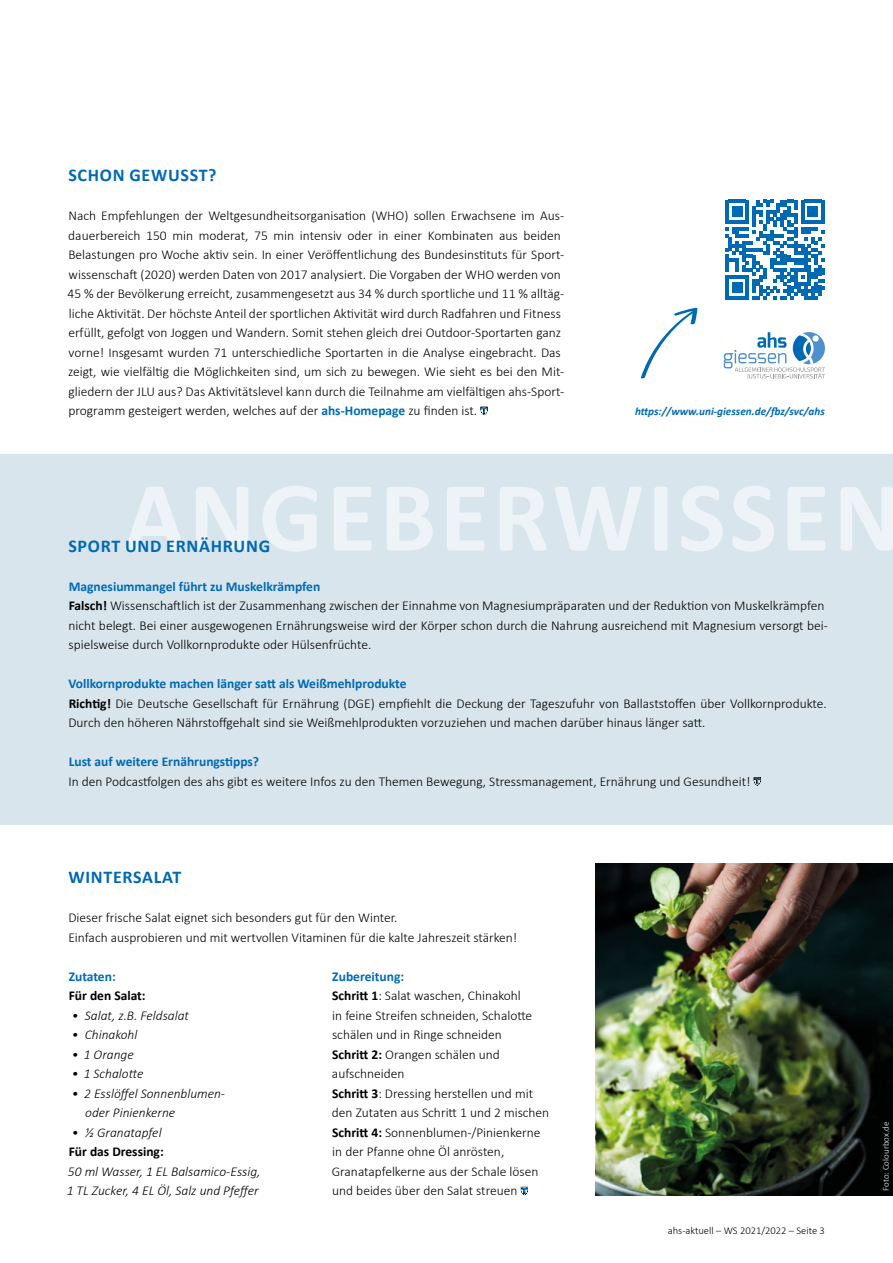
<style>
.page{position:relative;width:893px;height:1263px;background:#fff}
.page>*{position:absolute;margin:0;border:0;box-sizing:border-box;transform-origin:0 0}
.t1{font:700 18px "Calibri";letter-spacing:.04em;color:#0069b4}
.t2{font:300 13.5px/19.5px "Calibri";color:#000}
.t3{font:italic 300 13.5px/19.5px "Calibri";color:#000}
.t4{font:700 13.5px "Calibri";color:#0069b4}
.t5{font:700 13.5px "Calibri";color:#000}
.t6{font:italic 700 11.25px "Calibri";color:#0069b4}
.t7{font:300 10.5px "Calibri";color:#000}
.t8{font:300 9px "Calibri";color:#fff}
.s1{font-weight:700;color:#0069b4}
.s2{font-weight:700}
</style>
<div class="page">
<div style="left:0;top:454px;width:893px;height:371px;background:#d9e5ec"></div>
<svg style="left:480px;top:407px;width:8px;height:8px"></svg>
<svg style="left:725px;top:200px;width:100px;height:100px"></svg>
<svg style="left:640px;top:308px;width:57px;height:71px"></svg>
<svg style="left:754px;top:777px;width:7px;height:9px"></svg>
<svg style="left:126px;top:486px;width:767px;height:66px"></svg>
<img style="left:595px;top:864px;width:298px;height:331px">
<svg style="left:521px;top:1187px;width:7px;height:8px"></svg>
<svg style="left:724px;top:332px;width:101px;height:46px"></svg>
<h1 class="t1" style="left:68px;top:162px;width:149px">SCHON GEWUSST?</h1>
<p class="t2" style="left:68px;top:206px;width:498px">Nach Empfehlungen der Weltgesundheitsorganisation (WHO) sollen Erwachsene im Aus&shy;dauerbereich 150 min moderat, 75 min intensiv oder in einer Kombinaten aus beiden Belastungen pro Woche aktiv sein. In einer Veröffentlichung des Bundesinstituts für Sport&shy;wissenschaft (2020) werden Daten von 2017 analysiert. Die Vorgaben der WHO werden von 45 % der Bevölkerung erreicht, zusammengesetzt aus 34 % durch sportliche und 11 % alltäg&shy;liche Aktivität. Der höchste Anteil der sportlichen Aktivität wird durch Radfahren und Fitness erfüllt, gefolgt von Joggen und Wandern. Somit stehen gleich drei Outdoor-Sportarten ganz vorne! Insgesamt wurden 71 unterschiedliche Sportarten in die Analyse eingebracht. Das zeigt, wie vielfältig die Möglichkeiten sind, um sich zu bewegen. Wie sieht es bei den Mit&shy;gliedern der JLU aus? Das Aktivitätslevel kann durch die Teilnahme am vielfältigen ahs-Sport&shy;programm gesteigert werden, welches auf der <span class="s1">ahs-Homepage</span> zu finden ist.</p>
<h1 class="t1" style="left:68px;top:533px;width:203px">SPORT UND ERNÄHRUNG</h1>
<p class="t6" style="left:635px;top:403px;width:191px">https://www.uni-giessen.de/fbz/svc/ahs</p>
<p class="t2" style="left:68px;top:576px;width:761px"><span class="s1">Magnesiummangel führt zu Muskelkrämpfen<br></span><span class="s2">Falsch!</span> Wissenschaftlich ist der Zusammenhang zwischen der Einnahme von Magnesiumpräparaten und der Reduktion von Muskelkrämpfen nicht belegt. Bei einer ausgewogenen Ernährungsweise wird der Körper schon durch die Nahrung ausreichend mit Magnesium versorgt bei&shy;spielsweise durch Vollkornprodukte oder Hülsenfrüchte.</p>
<p class="t2" style="left:68px;top:674px;width:760px"><span class="s1">Vollkornprodukte machen länger satt als Weißmehlprodukte<br></span><span class="s2">Richtig!</span> Die Deutsche Gesellschaft für Ernährung (DGE) empfiehlt die Deckung der Tageszufuhr von Ballaststoffen über Vollkornprodukte.<br>Durch den höheren Nährstoffgehalt sind sie Weißmehlprodukten vorzuziehen und machen darüber hinaus länger satt.</p>
<p class="t4" style="left:69px;top:752px;width:192px">Lust auf weitere Ernährungstipps?</p>
<p class="t2" style="left:68px;top:771px;width:684px">In den Podcastfolgen des ahs gibt es weitere Infos zu den Themen Bewegung, Stressmanagement, Ernährung und Gesundheit!</p>
<h1 class="t1" style="left:68px;top:864px;width:114px">WINTERSALAT</h1>
<p class="t2" style="left:68px;top:908px;width:450px">Dieser frische Salat eignet sich besonders gut für den Winter.<br>Einfach ausprobieren und mit wertvollen Vitaminen für die kalte Jahreszeit stärken!</p>
<p class="t4" style="left:69px;top:967px;width:49px">Zutaten:</p>
<p class="t5" style="left:69px;top:986px;width:78px">Für den Salat:</p>
<p class="t3" style="left:72px;top:1005px;width:119px">• Salat, z.B. Feldsalat</p>
<p class="t3" style="left:72px;top:1025px;width:67px">• Chinakohl</p>
<p class="t3" style="left:72px;top:1044px;width:63px">• 1 Orange</p>
<p class="t3" style="left:72px;top:1064px;width:73px">• 1 Schalotte</p>
<p class="t3" style="left:85px;top:1083px;width:141px;text-indent:-13px">• 2 Esslöffel Sonnenblumen&shy;oder Pinienkerne</p>
<p class="t3" style="left:72px;top:1122px;width:91px">• ½ Granatapfel</p>
<p class="t5" style="left:69px;top:1142px;width:97px">Für das Dressing:</p>
<p class="t3" style="left:67px;top:1161px;width:195px">50 ml Wasser, 1 EL Balsamico-Essig,<br>1 TL Zucker, 4 EL Öl, Salz und Pfeffer</p>
<p class="t2" style="left:332px;top:966px;width:219px"><span class="s1">Zubereitung:<br></span><span class="s2">Schritt 1</span>: Salat waschen, Chinakohl<br>in feine Streifen schneiden, Schalotte schälen und in Ringe schneiden<br><span class="s2">Schritt 2:</span> Orangen schälen und aufschneiden<br><span class="s2">Schritt 3</span>: Dressing herstellen und mit den Zutaten aus Schritt 1 und 2 mischen<br><span class="s2">Schritt 4:</span> Sonnenblumen-/Pinienkerne in der Pfanne ohne Öl anrösten,<br>Granatapfelkerne aus der Schale lösen und beides über den Salat streuen</p>
<p class="t7" style="left:668px;top:1224px;width:159px">ahs-aktuell – WS 2021/2022 – Seite 3</p>
<p class="t8" style="left:880px;top:1191px;width:70px;rotate:-90deg">Foto: Colourbox.de</p>
</div>
